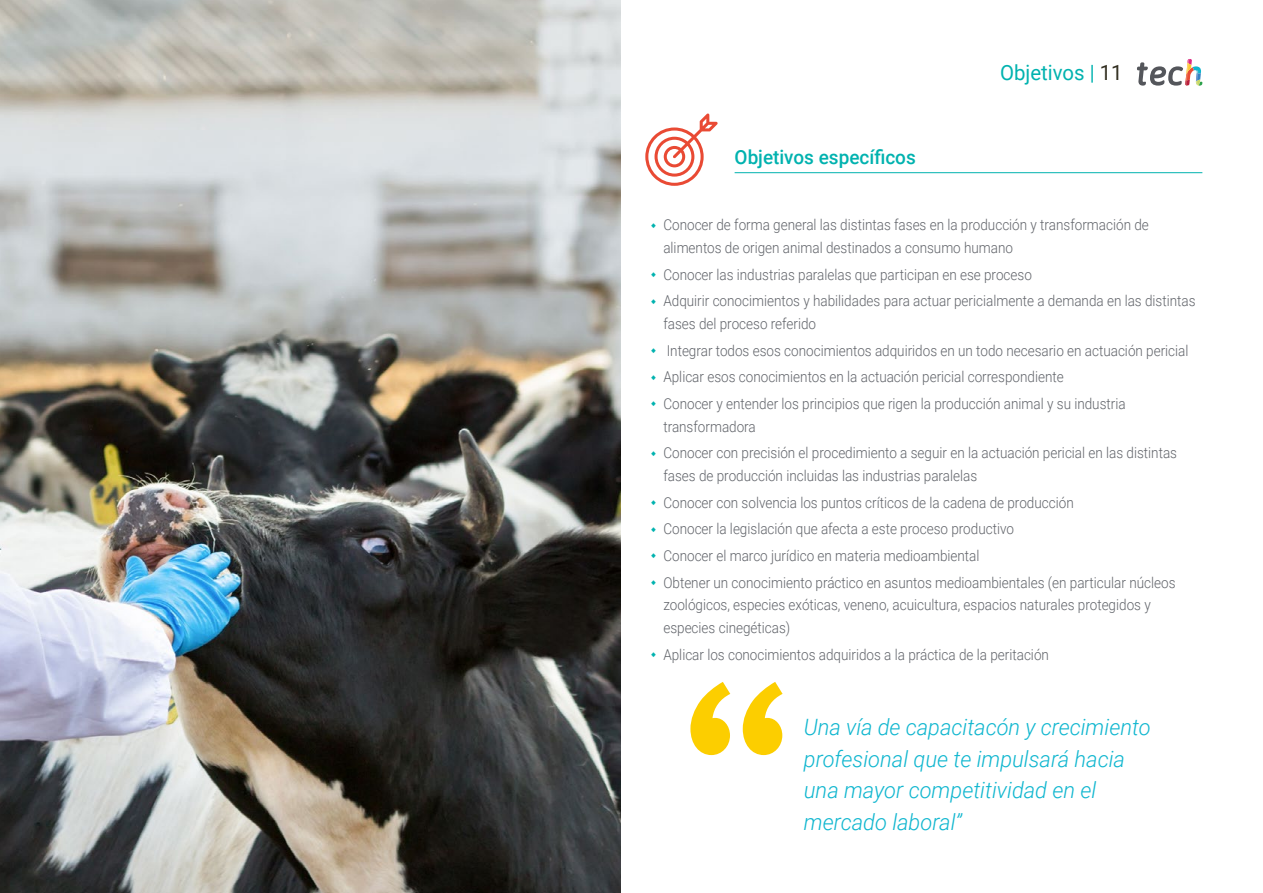
<style>
.page{position:relative;width:1263px;height:893px;background:#fff}
.page>*{position:absolute;margin:0;border:0;box-sizing:border-box;transform-origin:0 0}
.t1{font:italic 300 22.5px/31.5px "Roboto";color:#0fb6cf}
.t2{font:21px "Roboto";color:#00b2af}
.t3{font:500 19.5px "Roboto";color:#00b2af}
.t4{font:300 15px/26.7px "Roboto";color:#61646a;scale:.9 1}
.s1{color:#312e20}
</style>
<div class="page">
<img style="left:0;top:0;width:621px;height:893px">
<hr style="left:735px;top:172px;width:467px;height:1px;background:#00b2af">
<svg style="left:645px;top:113px;width:73px;height:73px"></svg>
<svg style="left:690px;top:682px;width:92px;height:73px"></svg>
<svg style="left:1137px;top:59px;width:65px;height:27px"></svg>
<h3 class="t3" style="left:735px;top:144px;width:183px">Objetivos específicos</h3>
<h2 class="t2" style="left:1000px;top:57px;width:124px">Objetivos | <span class="s1">11</span></h2>
<p class="t4" style="left:663px;top:213px;width:541px;line-height:22.5px">Conocer de forma general las distintas fases en la producción y transformación de alimentos de origen animal destinados a consumo humano</p>
<p class="t4" style="left:663px;top:260px;width:593px">Conocer las industrias paralelas que participan en ese proceso<br>Adquirir conocimientos y habilidades para actuar pericialmente a demanda en las distintas</p>
<p class="t4" style="left:663px;top:310px;width:585px">fases del proceso referido<br>Integrar todos esos conocimientos adquiridos en un todo necesario en actuación pericial Aplicar esos conocimientos en la actuación pericial correspondiente<br>Conocer y entender los principios que rigen la producción animal y su industria</p>
<p class="t4" style="left:663px;top:412px;width:572px">transformadora<br>Conocer con precisión el procedimiento a seguir en la actuación pericial en las distintas</p>
<p class="t4" style="left:663px;top:462px;width:570px">fases de producción incluidas las industrias paralelas<br>Conocer con solvencia los puntos críticos de la cadena de producción<br>Conocer la legislación que afecta a este proceso productivo<br>Conocer el marco jurídico en materia medioambiental<br>Obtener un conocimiento práctico en asuntos medioambientales (en particular núcleos</p>
<p class="t4" style="left:663px;top:593px;width:543px;line-height:22.5px">zoológicos, especies exóticas, veneno, acuicultura, espacios naturales protegidos y especies cinegéticas)</p>
<p class="t4" style="left:663px;top:640px;width:430px">Aplicar los conocimientos adquiridos a la práctica de la peritación</p>
<h1 class="t1" style="left:804px;top:711px;width:348px">Una vía de capacitacón y crecimiento profesional que te impulsará hacia una mayor competitividad en el mercado laboral”</h1>
</div>
